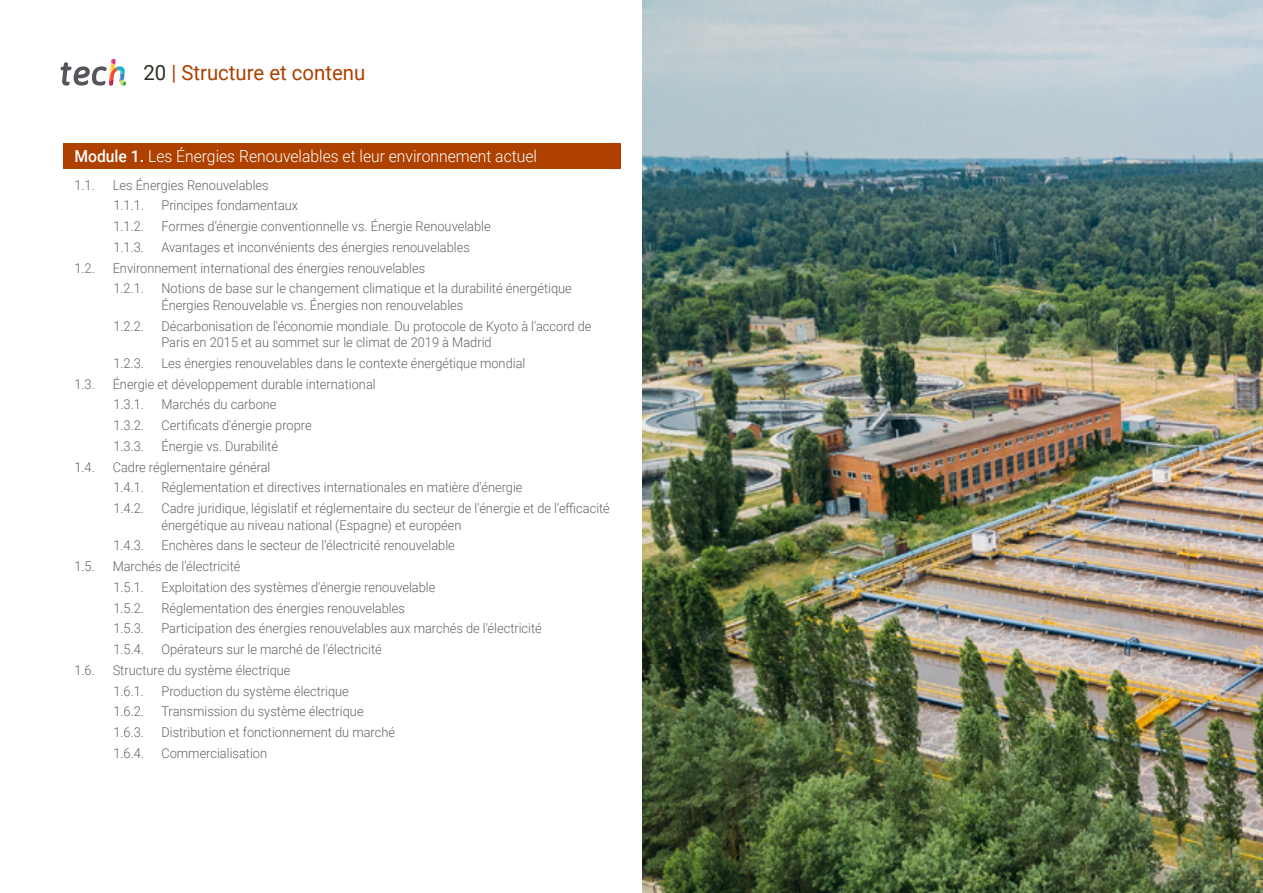
<style>
.page{position:relative;width:1263px;height:893px;background:#fff}
.page>*{position:absolute;margin:0;border:0;box-sizing:border-box;transform-origin:0 0}
.t1{font:21px "Roboto";color:#ae4000}
.t2{font:300 16.5px "Roboto";color:#fff;scale:.95 1}
.t3{font:300 13.5px/20.7px "Roboto";color:#61646a;scale:.95 1}
.s1{color:#312e20}
.s2{font-weight:500}
</style>
<div class="page">
<div style="left:63px;top:144px;width:558px;height:25px;background:#ae4000"></div>
<svg style="left:61px;top:59px;width:65px;height:27px"></svg>
<img style="left:642px;top:0;width:621px;height:893px">
<h1 class="t1" style="left:144px;top:57px;width:223px"><span class="s1">20</span> | Structure et contenu</h1>
<p class="t2" style="left:74px;top:145px;width:488px"><span class="s2">Module 1.</span> Les Énergies Renouvelables et leur environnement actuel</p>
<p class="t3" style="left:74px;top:174px;width:23px">1.1.</p>
<p class="t3" style="left:113px;top:174px;width:166px">Les Énergies Renouvelables<br>1.1.1.</p>
<p class="t3" style="left:161px;top:195px;width:145px">Principes fondamentaux</p>
<p class="t3" style="left:113px;top:215px;width:34px">1.1.2.</p>
<p class="t3" style="left:161px;top:215px;width:348px">Formes d’énergie conventionnelle vs. Énergie Renouvelable</p>
<p class="t3" style="left:113px;top:236px;width:34px">1.1.3.</p>
<p class="t3" style="left:161px;top:236px;width:326px">Avantages et inconvénients des énergies renouvelables</p>
<p class="t3" style="left:74px;top:257px;width:23px">1.2.</p>
<p class="t3" style="left:113px;top:257px;width:330px">Environnement international des énergies renouvelables<br>1.2.1.</p>
<p class="t3" style="left:161px;top:280px;width:433px;line-height:16.5px">Notions de base sur le changement climatique et la durabilité énergétique<br>Énergies Renouvelable vs. Énergies non renouvelables</p>
<p class="t3" style="left:113px;top:315px;width:34px">1.2.2.</p>
<p class="t3" style="left:161px;top:317px;width:454px;line-height:16.5px">Décarbonisation de l'économie mondiale. Du protocole de Kyoto à l'accord de<br>Paris en 2015 et au sommet sur le climat de 2019 à Madrid</p>
<p class="t3" style="left:113px;top:352px;width:34px">1.2.3.</p>
<p class="t3" style="left:161px;top:352px;width:385px">Les énergies renouvelables dans le contexte énergétique mondial</p>
<p class="t3" style="left:74px;top:373px;width:23px">1.3.</p>
<p class="t3" style="left:113px;top:373px;width:278px">Énergie et développement durable international<br>1.3.1.</p>
<p class="t3" style="left:161px;top:394px;width:123px">Marchés du carbone</p>
<p class="t3" style="left:113px;top:414px;width:34px">1.3.2.</p>
<p class="t3" style="left:161px;top:414px;width:160px">Certificats d'énergie propre</p>
<p class="t3" style="left:113px;top:435px;width:34px">1.3.3.</p>
<p class="t3" style="left:161px;top:435px;width:124px">Énergie vs. Durabilité</p>
<p class="t3" style="left:74px;top:456px;width:23px">1.4.</p>
<p class="t3" style="left:113px;top:456px;width:168px">Cadre réglementaire général<br>1.4.1.</p>
<p class="t3" style="left:161px;top:477px;width:382px">Réglementation et directives internationales en matière d'énergie</p>
<p class="t3" style="left:113px;top:497px;width:34px">1.4.2.</p>
<p class="t3" style="left:161px;top:499px;width:474px;line-height:16.5px">Cadre juridique, législatif et réglementaire du secteur de l'énergie et de l'efficacité énergétique au niveau national (Espagne) et européen</p>
<p class="t3" style="left:113px;top:535px;width:34px">1.4.3.</p>
<p class="t3" style="left:161px;top:535px;width:310px">Enchères dans le secteur de l'électricité renouvelable</p>
<p class="t3" style="left:74px;top:555px;width:23px">1.5.</p>
<p class="t3" style="left:113px;top:555px;width:136px">Marchés de l'électricité<br>1.5.1.</p>
<p class="t3" style="left:161px;top:576px;width:290px">Exploitation des systèmes d'énergie renouvelable</p>
<p class="t3" style="left:113px;top:597px;width:34px">1.5.2.</p>
<p class="t3" style="left:161px;top:597px;width:258px">Réglementation des énergies renouvelables</p>
<p class="t3" style="left:113px;top:618px;width:34px">1.5.3.</p>
<p class="t3" style="left:161px;top:618px;width:402px">Participation des énergies renouvelables aux marchés de l'électricité</p>
<p class="t3" style="left:113px;top:638px;width:34px">1.5.4.</p>
<p class="t3" style="left:161px;top:638px;width:233px">Opérateurs sur le marché de l'électricité</p>
<p class="t3" style="left:74px;top:659px;width:23px">1.6.</p>
<p class="t3" style="left:113px;top:659px;width:189px">Structure du système électrique<br>1.6.1.</p>
<p class="t3" style="left:161px;top:680px;width:199px">Production du système électrique</p>
<p class="t3" style="left:113px;top:701px;width:34px">1.6.2.</p>
<p class="t3" style="left:161px;top:701px;width:214px">Transmission du système électrique</p>
<p class="t3" style="left:113px;top:721px;width:34px">1.6.3.</p>
<p class="t3" style="left:161px;top:721px;width:247px">Distribution et fonctionnement du marché</p>
<p class="t3" style="left:113px;top:742px;width:34px">1.6.4.</p>
<p class="t3" style="left:161px;top:742px;width:113px">Commercialisation</p>
</div>
